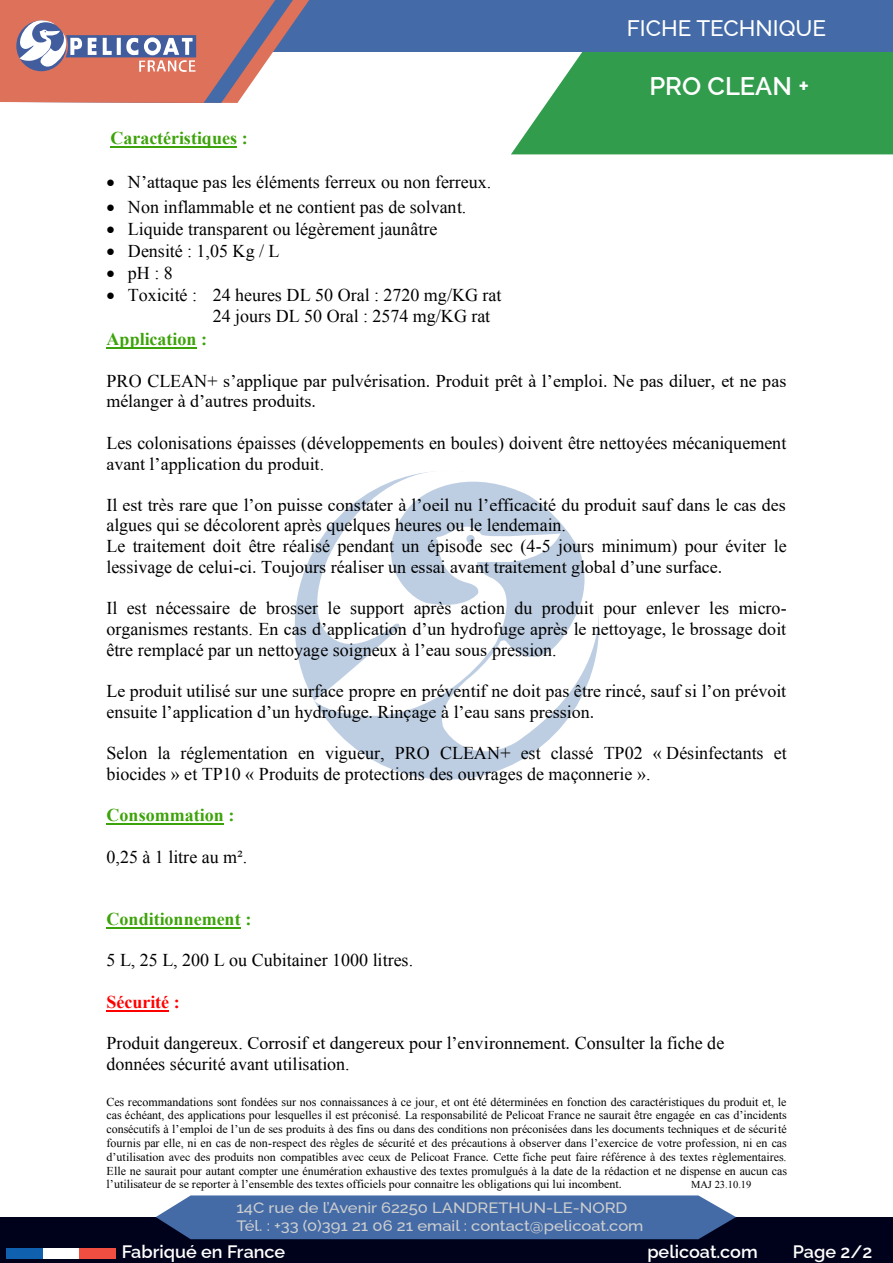
<style>
.page{position:relative;width:893px;height:1263px;background:#fff}
.page>*{position:absolute;margin:0;border:0;box-sizing:border-box;transform-origin:0 0}
.t1{font:600 25.5px "Raleway";color:#fff}
.t2{font:500 22.5px "Raleway";color:#fff}
.t3{font:18px/20.7px "Times New Roman";color:#000}
.t4{font:18px/20.7px "Times New Roman";color:#000}
.t5{font:700 18px "Times New Roman";color:#3da30a}
.t6{font:600 18px "Raleway";color:#fff}
.t7{font:700 18px "Times New Roman";letter-spacing:-.005em;color:#f00}
.t8{font:500 15px/18px "Raleway";color:#cdcfce;scale:1.1 1}
.t9{font:12px/13.8px "Times New Roman";color:#000;text-align:justify}
.t10{font:12px "Times New Roman";color:#000}
.t11{font:10.5px "Times New Roman";color:#000}
.s1{font-style:inherit}
</style>
<div class="page">
<div style="left:0;top:1217px;width:893px;height:46px;background:#00021c"></div>
<div style="left:43px;top:1248px;width:37px;height:10px;background:#fff"></div>
<div style="left:80px;top:1248px;width:36px;height:10px;background:#ef4e41"></div>
<div style="left:6px;top:1248px;width:37px;height:10px;background:#0f60ae"></div>
<svg style="left:156px;top:1195px;width:580px;height:44px;background:#4a6da6"></svg>
<svg style="left:511px;top:51px;width:382px;height:103px;background:#45a45e"></svg>
<div style="left:0;top:0;width:893px;height:51px;background:#446ba7"></div>
<div style="left:295px;top:471px;width:304px;height:309px;background:#becee2;border-radius:50%"></div>
<svg style="left:442px;top:543px;width:157px;height:227px"></svg>
<svg style="left:295px;top:471px;width:265px;height:248px;fill:#fff"></svg>
<svg style="left:0;top:0;width:309px;height:103px"></svg>
<hr style="left:107px;top:1010px;width:62px;height:1px;background:#f00">
<hr style="left:107px;top:927px;width:134px;height:2px;background:#3da30a">
<hr style="left:107px;top:823px;width:117px;height:2px;background:#3da30a">
<hr style="left:107px;top:347px;width:90px;height:2px;background:#3da30a">
<hr style="left:110px;top:146px;width:127px;height:2px;background:#3da30a">
<p class="t2" style="left:627px;top:10px;width:201px">FICHE TECHNIQUE</p>
<p class="t5" style="left:110px;top:126px;width:139px">Caractéristiques :</p>
<h1 class="t1" style="left:649px;top:65px;width:161px">PRO CLEAN +</h1>
<p class="t3" style="left:107px;top:171px;width:386px">• <span class="s1">N’attaque pas les</span> éléments ferreux ou non ferreux.</p>
<p class="t3" style="left:107px;top:197px;width:361px">• Non inflammable et ne contient pas de solvant.</p>
<p class="t3" style="left:107px;top:218px;width:332px">• Liquide transparent ou légèrement jaunâtre</p>
<p class="t3" style="left:107px;top:240px;width:175px">• Densité : 1,05 Kg / L</p>
<p class="t3" style="left:107px;top:263px;width:68px">• pH : 8</p>
<p class="t3" style="left:213px;top:284px;width:290px;text-indent:-106px">• Toxicité : 24 heures DL 50 Oral : 2720 mg/KG rat<br>24 jours DL 50 Oral : 2574 mg/KG rat</p>
<p class="t5" style="left:107px;top:327px;width:102px">Application :</p>
<p class="t4" style="left:107px;top:370px;width:681px"><span class="s1">PRO CLEAN+</span> s’applique par pulvérisation. Produit prêt à l’emploi. Ne pas diluer, et ne pas mélanger à d’autres produits.</p>
<p class="t3" style="left:107px;top:432px;width:681px">Les colonisations épaisses (développements en boules) doivent être nettoyées mécaniquement <span class="s1">avant l’application du produit</span>.</p>
<p class="t4" style="left:107px;top:494px;width:681px">Il est très rare que l’on puisse constater à l’oeil nu l’efficacité du produit sauf dans le cas des</p>
<p class="t3" style="left:107px;top:515px;width:682px">algues qui se décolorent après quelques heures ou le lendemain.<br>Le traitement doit être réalisé pendant un épisode sec (4-5 jours minimum) pour éviter le lessivage de celui-<span class="s1">ci. Toujours réaliser un essai avant traitement global d’une surface.</span></p>
<p class="t3" style="left:107px;top:598px;width:682px;text-align:justify">Il est nécessaire de brosser le support après action du produit pour enlever les micro&shy;organismes restants. E<span class="s1">n cas d’application d’un hydrofuge après le nettoyage, le brossage doit </span>être remplacé par un nettoyage soigneux <span class="s1">à l’eau sous</span> pression.</p>
<p class="t4" style="left:107px;top:681px;width:681px">Le produit utilisé sur une surface propre en préventif ne doit pas être rincé, sauf si l’on prévoit <span class="s1">ensuit</span>e l’application d’un hydrofuge. Rinçage à l’eau sans pression.</p>
<p class="t3" style="left:107px;top:742px;width:682px">Selon la réglementation en vigueur, PRO CLEAN+ est classé TP02 « Désinfectants et biocides » et TP10 « Produits de protections des ouvrages de maçonnerie ».</p>
<p class="t5" style="left:107px;top:803px;width:129px">Consommation :</p>
<p class="t3" style="left:107px;top:846px;width:142px">0,25 à 1 litre au m².</p>
<p class="t5" style="left:107px;top:906px;width:146px">Conditionnement :</p>
<p class="t3" style="left:107px;top:949px;width:308px">5 L, 25 L, 200 L ou Cubitainer 1000 litres.</p>
<p class="t7" style="left:107px;top:989px;width:75px">Sécurité :</p>
<p class="t3" style="left:107px;top:1032px;width:619px">Produit dangereux. <span class="s1">Corrosif et dangereux pour l’environnement.</span> Consulter la fiche de données sécurité avant utilisation.</p>
<p class="t9" style="left:107px;top:1095px;width:682px">Ces recommandations sont fondées sur nos connaissances à ce jour, et ont été déterminées en fonction des caractéristiques du produit et, le cas échéant, des applications pour lesquelles il est préconisé. La responsabilité de Pelicoat France ne saurait être engagée <span class="s1">en cas d’incidents </span>consécutifs à <span class="s1">l’emploi de l’un de ses produits à des fins ou dans des conditions non préconisées dans les documents techniques et de sécuri</span>té fournis par elle, ni en cas de non-<span class="s1">respect des règles de sécurité et des précautions à observer dans l’exercice de votre profes</span>sion, ni en cas <span class="s1">d’utilisation avec des produits non compatibles avec ceux de Pelicoat France. Cette fiche peut faire référence à des textes r</span>èglementaires.<br>Elle ne saurait pour autant compter une énumération exhaustive des textes promulgués à la date de la rédaction et ne dispense en aucun cas</p>
<p class="t10" style="left:107px;top:1177px;width:517px">l’utilisateur de se reporter à l’ensemble des textes officiels pour connaitre les obligations qui lui incombent.</p>
<p class="t11" style="left:691px;top:1178px;width:62px">MAJ 23.10.19</p>
<p class="t8" style="left:236px;top:1196px;width:372px">14C rue de l’Avenir 62250 LANDRETHUN-LE-NORD<br>Tél. : +33 (0)391 21 06 21 email : contact@pelicoat.com</p>
<p class="t6" style="left:122px;top:1237px;width:165px">Fabriqué en France</p>
<p class="t6" style="left:647px;top:1237px;width:112px">pelicoat.com</p>
<p class="t6" style="left:793px;top:1237px;width:81px">Page 2/2</p>
</div>
